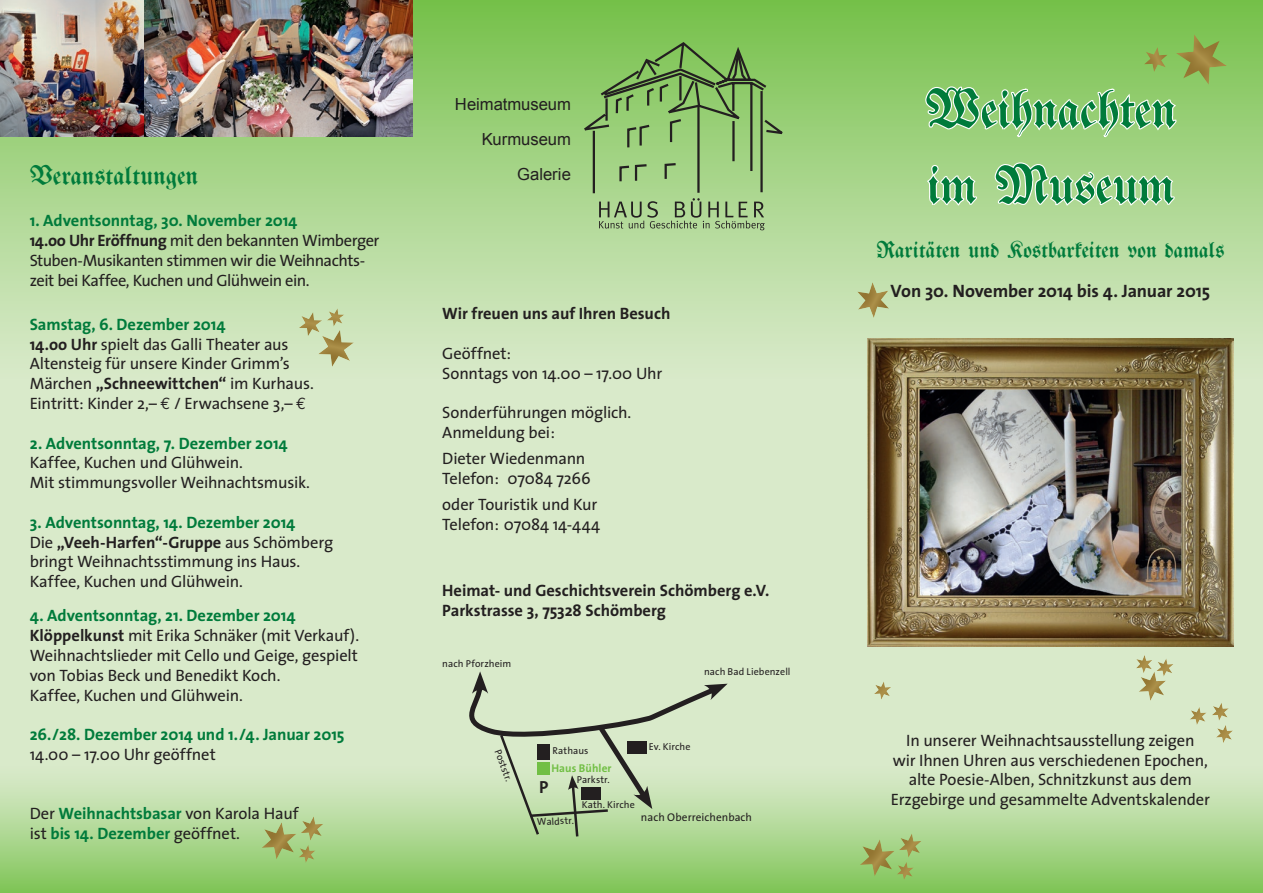
<style>
.page{position:relative;width:1263px;height:893px;background:#fff}
.page>*{position:absolute;margin:0;border:0;box-sizing:border-box;transform-origin:0 0}
.Überschriften{font:63px/75.6px "Breitkopf Fraktur";letter-spacing:-.01em;color:#007b3b}
.Überschriften-2{font:31.5px "Breitkopf Fraktur";letter-spacing:-.01em;color:#007b3b}
.Überschriften-3{font:27px "Breitkopf Fraktur";letter-spacing:-.005em;color:#007b3b}
.Fließtext{font:700 18px "The Sans";letter-spacing:-.01em;color:#231f20}
.t1{font:700 17.55px "The Sans";color:#231f20}
.t2{font:16.65px "Arial";color:#231f20}
.Fließtext-2{font:16.5px/19.8px "The Sans";letter-spacing:-.015em;color:#231f20}
.Fließtext_Fett{font:700 16.5px "The Sans";letter-spacing:-.005em;color:#007b3b}
.Fließtext-3{font:700 16.5px "The Sans";color:#231f20}
.Fließtext-4{font:700 16.5px/19.8px "The Sans";letter-spacing:-.005em;color:#007b3b}
.t3{font:11.25px "The Sans";letter-spacing:.005em;color:#231f20}
.t4{font:700 11.25px "The Sans";letter-spacing:.01em;color:#71bf44}
.t5{font:10.05px "The Sans";letter-spacing:.01em;color:#231f20}
.s1{font-weight:700}
.s2{font-family:"Euro Mono"}
.s3{font-weight:400;color:#231f20}
</style>
<div class="page">
<div style="left:0;top:0;width:412px;height:893px;background:#d9eaca"></div>
<div style="left:412px;top:0;width:851px;height:893px;background:#d9eaca"></div>
<div style="left:0;top:765px;width:1263px;height:128px;background:linear-gradient(to bottom,#e0ecd3,#82c65b)"></div>
<div style="left:0;top:0;width:1263px;height:378px;background:linear-gradient(to bottom,#76c04b,#dcebcd)"></div>
<svg style="left:455px;top:671px;width:273px;height:168px"></svg>
<div style="left:537px;top:744px;width:12px;height:15px;background:#231f20"></div>
<div style="left:627px;top:741px;width:19px;height:12px;background:#231f20"></div>
<div style="left:537px;top:762px;width:12px;height:12px;background:#71bf44"></div>
<svg style="left:925px;top:163px;width:53px;height:45px"></svg>
<svg style="left:993px;top:161px;width:183px;height:148px"></svg>
<svg style="left:576px;top:38px;width:214px;height:192px"></svg>
<img style="left:143px;top:0;width:269px;height:136px">
<img style="left:0;top:0;width:143px;height:136px">
<img style="left:867px;top:338px;width:366px;height:308px">
<svg style="left:924px;top:0;width:308px;height:148px"></svg>
<svg style="left:852px;top:828px;width:76px;height:55px"></svg>
<svg style="left:254px;top:811px;width:75px;height:55px"></svg>
<svg style="left:291px;top:303px;width:71px;height:72px"></svg>
<svg style="left:874px;top:682px;width:17px;height:17px"></svg>
<svg style="left:1136px;top:655px;width:37px;height:46px"></svg>
<svg style="left:1190px;top:703px;width:43px;height:40px"></svg>
<svg style="left:847px;top:274px;width:53px;height:51px"></svg>
<p class="Überschriften-2" style="left:30px;top:159px;width:170px">Veranstaltungen</p>
<p class="Fließtext_Fett" style="left:30px;top:207px;width:269px">1. Adventsonntag, 30. November 2014</p>
<p class="Fließtext-2" style="left:30px;top:230px;width:351px"><span class="s1">14.oo Uhr Eröffnung</span> mit den bekannten Wimberger<br>Stuben-Musikanten stimmen wir die Weihnachts&shy;zeit bei Kaffee, Kuchen und Glühwein ein.</p>
<p class="Fließtext_Fett" style="left:30px;top:310px;width:197px">Samstag, 6. Dezember 2014</p>
<p class="Fließtext-2" style="left:30px;top:334px;width:286px"><span class="s1">14.oo Uhr</span> spielt das Galli Theater aus<br>Altensteig für unsere Kinder Grimm’s<br>Märchen <span class="s1">„Schneewittchen“</span> im Kurhaus.</p>
<p class="Fließtext-2" style="left:30px;top:393px;width:278px">Eintritt: Kinder 2,– <span class="s2">E</span> / Erwachsene 3,– <span class="s2">E</span></p>
<p class="Fließtext_Fett" style="left:30px;top:429px;width:259px">2. Adventsonntag, 7. Dezember 2014</p>
<p class="Fließtext-2" style="left:30px;top:452px;width:282px">Kaffee, Kuchen und Glühwein.<br>Mit stimmungsvoller Weihnachtsmusik.</p>
<p class="Fließtext_Fett" style="left:30px;top:508px;width:267px">3. Adventsonntag, 14. Dezember 2014</p>
<p class="Fließtext-2" style="left:30px;top:532px;width:305px">Die <span class="s1">„Veeh-Harfen“-Gruppe</span> aus Schömberg bringt Weihnachtsstimmung ins Haus.</p>
<p class="Fließtext-2" style="left:30px;top:571px;width:215px">Kaffee, Kuchen und Glühwein.</p>
<p class="Fließtext_Fett" style="left:30px;top:602px;width:267px">4. Adventsonntag, 21. Dezember 2014</p>
<p class="Fließtext-2" style="left:30px;top:625px;width:331px"><span class="s1">Klöppelkunst</span> mit Erika Schnäker (mit Verkauf).</p>
<p class="Fließtext-2" style="left:30px;top:645px;width:330px">Weihnachtslieder mit Cello und Geige, gespielt von Tobias Beck und Benedikt Koch.</p>
<p class="Fließtext-2" style="left:30px;top:685px;width:215px">Kaffee, Kuchen und Glühwein.</p>
<p class="Fließtext_Fett" style="left:30px;top:721px;width:316px">26./28. Dezember 2014 und 1./4. Januar 2015</p>
<p class="Fließtext-2" style="left:30px;top:744px;width:188px">14.00 – 17.00 Uhr geöffnet</p>
<p class="Fließtext-4" style="left:30px;top:803px;width:270px"><span class="s3">Der</span> Weihnachtsbasar <span class="s3">von Karola Hauf ist</span> bis 14. Dezember <span class="s3">geöffnet.</span></p>
<p class="t2" style="left:455px;top:93px;width:117px">Heimatmuseum</p>
<p class="t2" style="left:482px;top:128px;width:91px">Kurmuseum</p>
<p class="t2" style="left:517px;top:163px;width:55px">Galerie</p>
<p class="Fließtext-3" style="left:442px;top:300px;width:230px">Wir freuen uns auf Ihren Besuch</p>
<p class="Fließtext-2" style="left:442px;top:343px;width:70px">Geöffnet:</p>
<p class="Fließtext-2" style="left:442px;top:363px;width:222px">Sonntags von 14.00 – 17.00 Uhr</p>
<p class="Fließtext-2" style="left:442px;top:402px;width:191px">Sonderführungen möglich.<br>Anmeldung bei:</p>
<p class="Fließtext-2" style="left:442px;top:448px;width:150px">Dieter Wiedenmann<br>Telefon: 07084 7266</p>
<p class="Fließtext-2" style="left:442px;top:494px;width:159px">oder Touristik und Kur<br>Telefon: 07084 14-444</p>
<p class="Fließtext-3" style="left:442px;top:577px;width:329px">Heimat- und Geschichtsverein Schömberg e.V.</p>
<p class="Fließtext-3" style="left:442px;top:597px;width:225px">Parkstrasse 3, 75328 Schömberg</p>
<p class="t5" style="left:442px;top:655px;width:71px">nach Pforzheim</p>
<p class="t5" style="left:704px;top:663px;width:88px">nach Bad Liebenzell</p>
<p class="t5" style="left:505px;top:747px;width:34px;rotate:69deg">Poststr.</p>
<p class="t5" style="left:553px;top:742px;width:37px">Rathaus</p>
<p class="t4" style="left:551px;top:758px;width:62px">Haus Bühler</p>
<p class="t1" style="left:539px;top:772px;width:11px">P</p>
<p class="t5" style="left:577px;top:771px;width:35px">Parkstr.</p>
<p class="t5" style="left:582px;top:796px;width:55px">Kath. Kirche</p>
<p class="t5" style="left:649px;top:738px;width:43px">Ev. Kirche</p>
<p class="t5" style="left:537px;top:814px;width:38px;rotate:-3deg">Waldstr.</p>
<p class="t3" style="left:641px;top:808px;width:113px">nach Oberreichenbach</p>
<p class="Überschriften" style="left:924px;top:72px;width:253px">Weihnachten im Museum</p>
<p class="Überschriften-3" style="left:876px;top:235px;width:349px">Raritäten und Kostbarkeiten von damals</p>
<p class="Fließtext" style="left:891px;top:276px;width:321px">Von 30. November 2014 bis 4. Januar 2015</p>
<p class="Fließtext-2" style="left:906px;top:730px;width:290px">In unserer Weihnachtsausstellung zeigen</p>
<p class="Fließtext-2" style="left:893px;top:750px;width:317px">wir Ihnen Uhren aus verschiedenen Epochen,</p>
<p class="Fließtext-2" style="left:909px;top:769px;width:285px">alte Poesie-Alben, Schnitzkunst aus dem</p>
<p class="Fließtext-2" style="left:891px;top:789px;width:321px">Erzgebirge und gesammelte Adventskalender</p>
</div>
